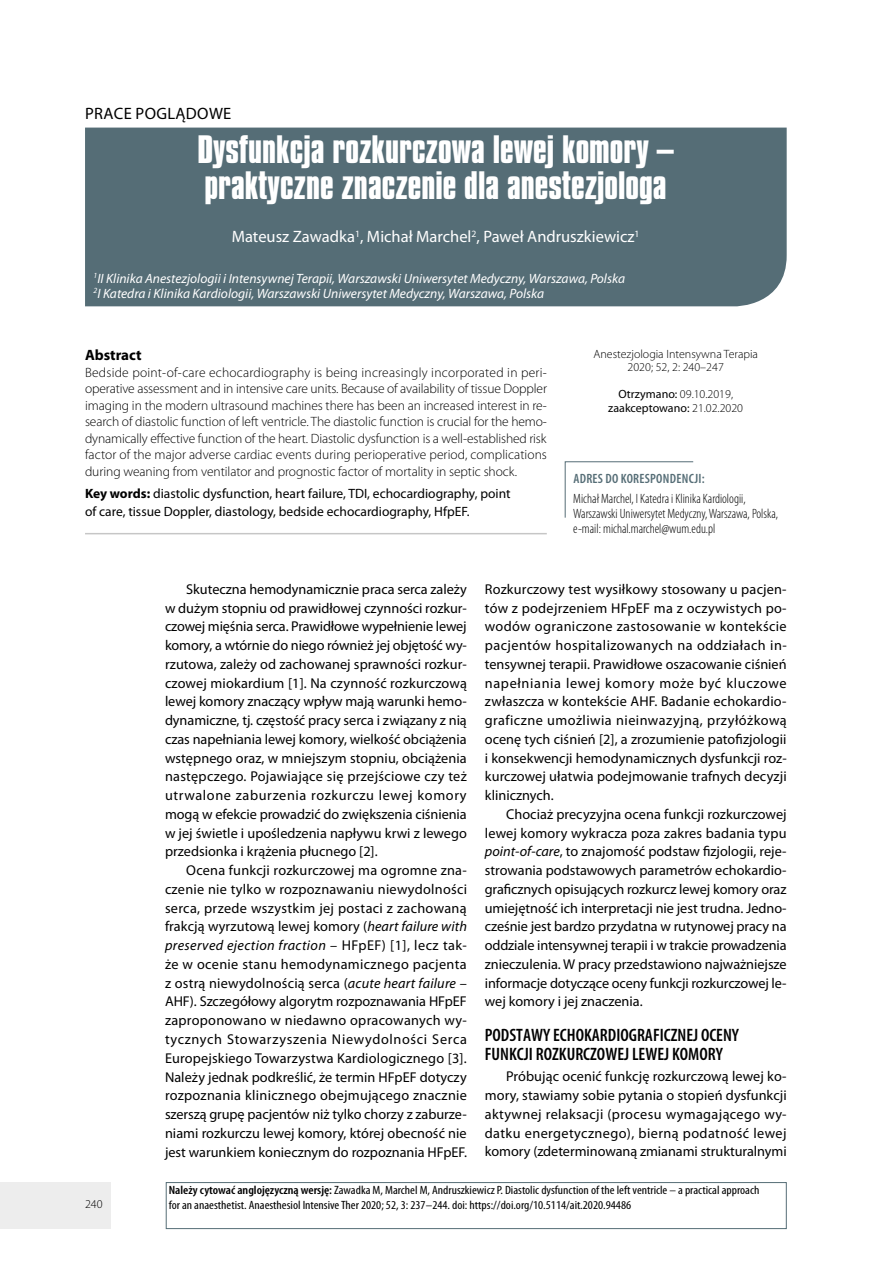
<style>
.page{position:relative;width:893px;height:1263px;background:#fff}
.page>*{position:absolute;margin:0;border:0;box-sizing:border-box;transform-origin:0 0}
.t1{font:700 33px/36px "Compacta PL";color:#fff}
.t2{font:600 condensed 18px/18.8px "Myriad Pro";color:#000}
.t3{font:16.5px "Myriad Pro";color:#fff}
.t4{font:16.5px "Myriad Pro";letter-spacing:.02em;color:#000}
.t5{font:700 15px "Myriad Pro";color:#000}
.t6{font:14.25px/18.8px "Myriad Pro";color:#000;text-align:justify}
.t7{font:300 13.5px/16.5px "Myriad Pro";letter-spacing:-.005em;color:#000;text-align:justify}
.t8{font:italic 13.5px/15px "Myriad Pro";color:#fff}
.t9{font:13.5px/18px "Myriad Pro";color:#000}
.t10{font:300 condensed 13.5px/15px "Myriad Pro";color:#000}
.t11{font:600 condensed 13.5px "Myriad Pro";letter-spacing:.02em;color:#556d76}
.t12{font:condensed 12px/15px "Myriad Pro";color:#000;scale:1.1 1}
.t13{font:300 12px/13.5px "Myriad Pro";color:#000;text-align:center}
.t14{font:12px/13.5px "Myriad Pro";color:#000;text-align:center}
.s1{font-weight:700}
.s2{font-weight:300}
.s3{font-style:italic}
.s4{font-weight:600}
</style>
<div class="page">
<div style="left:0;top:1182px;width:111px;height:47px;background:#ededed"></div>
<div style="left:85px;top:128px;width:702px;height:178px;background:#556d76"></div>
<svg style="left:564px;top:461px;width:130px;height:57px"></svg>
<hr style="left:85px;top:533px;width:462px;height:1px;background:#c6c6c6">
<div style="left:166px;top:1182px;width:621px;height:47px;border:1px solid #556d76"></div>
<p class="t4" style="left:85px;top:103px;width:148px">PRACE POGLĄDOWE</p>
<h1 class="t1" style="left:197px;top:132px;width:478px">Dysfunkcja rozkurczowa lewej komory – praktyczne znaczenie dla anestezjologa</h1>
<p class="t3" style="left:232px;top:227px;width:409px">Mateusz Zawadka<sup>1</sup>, Michał Marchel<sup>2</sup>, Paweł Andruszkiewicz<sup>1</sup></p>
<p class="t8" style="left:94px;top:271px;width:533px"><sup>1</sup>II Klinika Anestezjologii i Intensywnej Terapii, Warszawski Uniwersytet Medyczny, Warszawa, Polska<br><sup>2</sup>I Katedra i Klinika Kardiologii, Warszawski Uniwersytet Medyczny, Warszawa, Polska</p>
<p class="t5" style="left:85px;top:345px;width:58px">Abstract</p>
<p class="t7" style="left:85px;top:364px;width:463px">Bedside point-of-care echocardiography is being increasingly incorporated in peri&shy;operative assessment and in intensive care units. Because of availability of tissue Doppler imaging in the modern ultrasound machines there has been an increased interest in re&shy;search of diastolic function of left ventricle. The diastolic function is crucial for the hemo&shy;dynamically effective function of the heart. Diastolic dysfunction is a well-established risk factor of the major adverse cardiac events during perioperative period, complications during weaning from ventilator and prognostic factor of mortality in septic shock.</p>
<p class="t9" style="left:85px;top:484px;width:427px"><span class="s1">Key words:</span> diastolic dysfunction, heart failure, TDI, echocardiography, point of care, tissue Doppler, diastology, bedside echocardiography, HfpEF.</p>
<p class="t13" style="left:593px;top:347px;width:166px">Anestezjologia Intensywna Terapia<br>2020; 52, 2: 240–247</p>
<p class="t14" style="left:608px;top:387px;width:136px">Otrzymano: <span class="s2">09.10.2019, </span>zaakceptowano: <span class="s2">21.02.2020</span></p>
<p class="t11" style="left:573px;top:471px;width:133px">ADRES DO KORESPONDENCJI:</p>
<p class="t10" style="left:573px;top:491px;width:206px">Michał Marchel, I Katedra i Klinika Kardiologii,<br>Warszawski Uniwersytet Medyczny, Warszawa, Polska, e-mail: michal.marchel@wum.edu.pl</p>
<p class="t13" style="left:85px;top:1197px;width:19px">240</p>
<p class="t6" style="left:165px;top:579px;width:303px;text-indent:21px">Skuteczna hemodynamicznie praca serca zależy w dużym stopniu od prawidłowej czynności rozkur&shy;czowej mięśnia serca. Prawidłowe wypełnienie lewej komory, a wtórnie do niego również jej objętość wy&shy;rzutowa, zależy od zachowanej sprawności rozkur&shy;czowej miokardium [1]. Na czynność rozkurczową lewej komory znaczący wpływ mają warunki hemo&shy;dynamiczne, tj. częstość pracy serca i związany z nią czas napełniania lewej komory, wielkość obciążenia wstępnego oraz, w mniejszym stopniu, obciążenia następczego. Pojawiające się przejściowe czy też utrwalone zaburzenia rozkurczu lewej komory mogą w efekcie prowadzić do zwiększenia ciśnienia w jej świetle i upośledzenia napływu krwi z lewego przedsionka i krążenia płucnego [2].</p>
<p class="t6" style="left:165px;top:861px;width:303px;text-indent:21px">Ocena funkcji rozkurczowej ma ogromne zna&shy;czenie nie tylko w rozpoznawaniu niewydolności serca, przede wszystkim jej postaci z zachowaną frakcją wyrzutową lewej komory (<span class="s3">heart failure with preserved ejection fraction</span> – HFpEF) [1], lecz tak&shy;że w ocenie stanu hemodynamicznego pacjenta z ostrą niewydolnością serca (<span class="s3">acute heart failure</span> – AHF). Szczegółowy algorytm rozpoznawania HFpEF zaproponowano w niedawno opracowanych wy&shy;tycznych Stowarzyszenia Niewydolności Serca Europejskiego Towarzystwa Kardiologicznego [3].<br>Należy jednak podkreślić, że termin HFpEF dotyczy rozpoznania klinicznego obejmującego znacznie szerszą grupę pacjentów niż tylko chorzy z zaburze&shy;niami rozkurczu lewej komory, której obecność nie jest warunkiem koniecznym do rozpoznania HFpEF.</p>
<p class="t6" style="left:485px;top:579px;width:303px">Rozkurczowy test wysiłkowy stosowany u pacjen&shy;tów z podejrzeniem HFpEF ma z oczywistych po&shy;wodów ograniczone zastosowanie w kontekście pacjentów hospitalizowanych na oddziałach in&shy;tensywnej terapii. Prawidłowe oszacowanie ciśnień napełniania lewej komory może być kluczowe zwłaszcza w kontekście AHF. Badanie echokardio&shy;graficzne umożliwia nieinwazyjną, przyłóżkową ocenę tych ciśnień [2], a zrozumienie patofizjologii i konsekwencji hemodynamicznych dysfunkcji roz&shy;kurczowej ułatwia podejmowanie trafnych decyzji klinicznych.</p>
<p class="t6" style="left:485px;top:804px;width:303px;text-indent:21px">Chociaż precyzyjna ocena funkcji rozkurczowej lewej komory wykracza poza zakres badania typu <span class="s3">point-of</span>-<span class="s3">care</span>, to znajomość podstaw fizjologii, reje&shy;strowania podstawowych parametrów echokardio&shy;graficznych opisujących rozkurcz lewej komory oraz umiejętność ich interpretacji nie jest trudna. Jedno&shy;cześnie jest bardzo przydatna w rutynowej pracy na oddziale intensywnej terapii i w trakcie prowadzenia znieczulenia. W pracy przedstawiono najważniejsze informacje dotyczące oceny funkcji rozkurczowej le&shy;wej komory i jej znaczenia.</p>
<p class="t2" style="left:485px;top:1025px;width:256px">PODSTAWY ECHOKARDIOGRAFICZNEJ OCENY<br>FUNKCJI ROZKURCZOWEJ LEWEJ KOMORY</p>
<p class="t6" style="left:485px;top:1067px;width:303px;text-indent:21px">Próbując ocenić funkcję rozkurczową lewej ko&shy;mory, stawiamy sobie pytania o stopień dysfunkcji aktywnej relaksacji (procesu wymagającego wy&shy;datku energetycznego), bierną podatność lewej komory (zdeterminowaną zmianami strukturalnymi</p>
<p class="t12" style="left:169px;top:1182px;width:538px"><span class="s4">Należy cytować anglojęzyczną wersję:</span> Zawadka M, Marchel M, Andruszkiewicz P. Diastolic dysfunction of the left ventricle – a practical approach for an anaesthetist. Anaesthesiol Intensive Ther 2020; 52, 3: 237–244. doi: https://doi.org/10.5114/ait.2020.94486</p>
</div>
